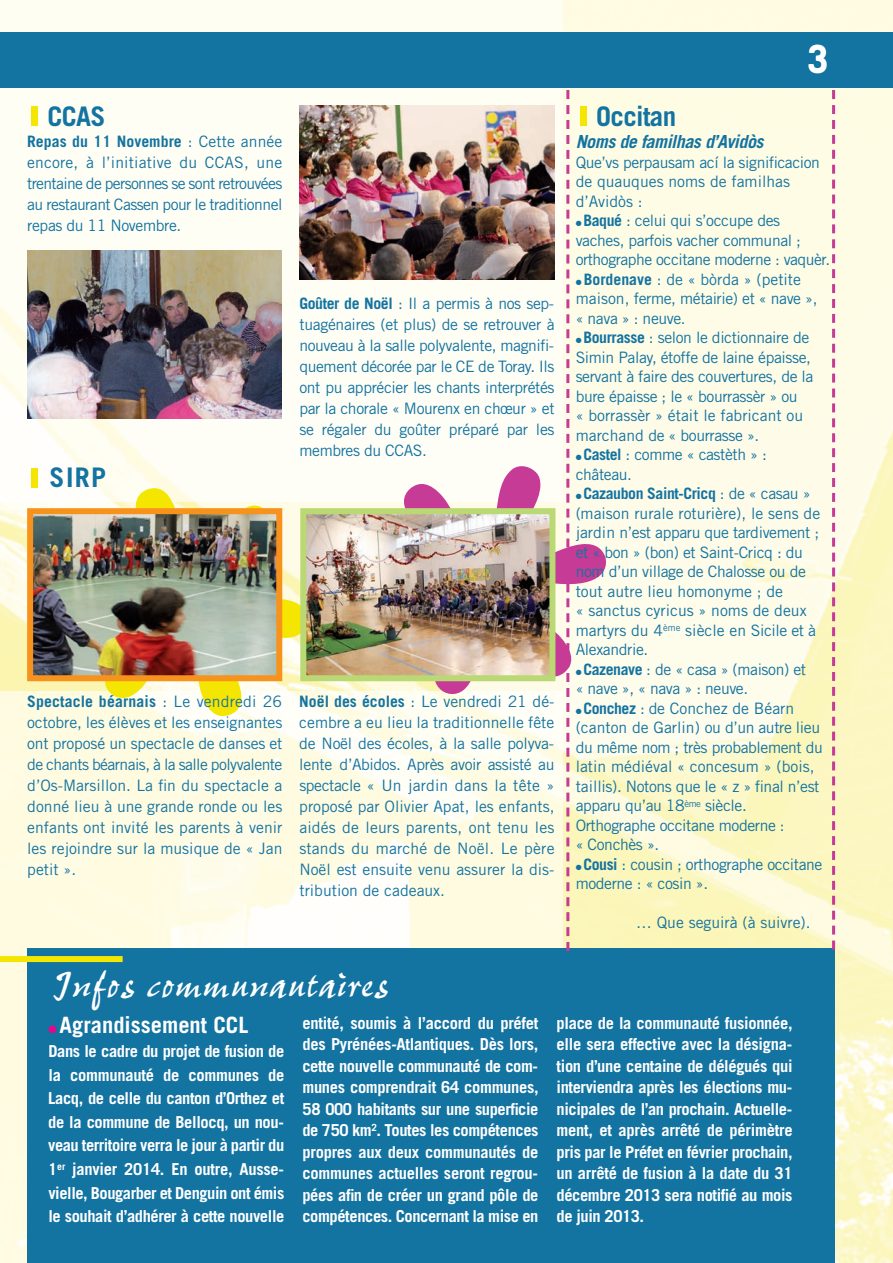
<style>
.page{position:relative;width:893px;height:1263px;background:#fff}
.page>*{position:absolute;margin:0;border:0;box-sizing:border-box;transform-origin:0 0}
.t1{font:45px "Pepita";color:#fff}
.t2{font:700 37.5px "Trade Gothic LT Std";color:#fff}
.t3{font:700 27px "Trade Gothic LT Std";letter-spacing:-.025em;color:#1373a1}
.t4{font:700 22.5px "Trade Gothic LT Std";color:#fff}
.t5{font:italic 700 18px "Trade Gothic LT Std";letter-spacing:-.025em;color:#1373a1}
.t6{font:700 16.5px/21.5px "Trade Gothic LT Std";letter-spacing:-.025em;color:#fff;text-align:justify}
.t7{font:15.75px/21px "Trade Gothic LT Std";letter-spacing:-.025em;color:#1373a1}
.t8{font:15.75px/19.5px "Trade Gothic LT Std";color:#1373a1}
.s1{color:#f5e601}
.s2{font-weight:700}
.s3{color:#ed028c}
</style>
<div class="page">
<img style="left:0;top:0;width:564px;height:1263px">
<img style="left:0;top:503px;width:48px;height:187px">
<img style="left:564px;top:0;width:329px;height:1263px">
<div style="left:0;top:32px;width:893px;height:55px;background:#1373a1"></div>
<img style="left:27px;top:251px;width:254px;height:167px">
<img style="left:299px;top:106px;width:256px;height:174px">
<div style="left:27px;top:949px;width:808px;height:314px;background:#1373a1"></div>
<div style="left:0;top:956px;width:123px;height:6px;background:#f5e601"></div>
<img style="left:34px;top:515px;width:14px;height:159px">
<div style="left:27px;top:508px;width:255px;height:173px;border:6px solid #f7931d"></div>
<svg style="left:566px;top:90px;width:3px;height:861px;background:#df96b5"></svg>
<svg style="left:832px;top:90px;width:3px;height:860px;background:#db89b0"></svg>
<img style="left:48px;top:453px;width:282px;height:298px">
<img style="left:329px;top:420px;width:317px;height:320px">
<h3 class="t3" style="left:27px;top:100px;width:80px"><span class="s1">l</span>CCAS</h3>
<p class="t7" style="left:27px;top:130px;width:257px;text-align:justify"><span class="s2">Repas du 11 Novembre</span> : Cette année encore, à l’initiative du CCAS, une trentaine de personnes se sont retrouvées au restaurant Cassen pour le traditionnel repas du 11 Novembre.</p>
<h3 class="t3" style="left:27px;top:461px;width:81px"><span class="s1">l</span>SIRP</h3>
<p class="t7" style="left:299px;top:293px;width:257px;text-align:justify"><span class="s2">Goûter de Noël</span> : Il a permis à nos sep&shy;tuagénaires (et plus) de se retrouver à nouveau à la salle polyvalente, magnifi&shy;quement décorée par le CE de Toray. Ils ont pu apprécier les chants interprétés par la chorale « Mourenx en chœur » et se régaler du goûter préparé par les membres du CCAS.</p>
<p class="t7" style="left:27px;top:690px;width:257px;text-align:justify"><span class="s2">Spectacle béarnais</span> : Le vendredi 26 octobre, les élèves et les enseignantes ont proposé un spectacle de danses et de chants béarnais, à la salle polyvalente d’Os-Marsillon. La fin du spectacle a donné lieu à une grande ronde ou les enfants ont invité les parents à venir les rejoindre sur la musique de « Jan petit ».</p>
<p class="t7" style="left:299px;top:690px;width:257px;text-align:justify"><span class="s2">Noël des écoles</span> : Le vendredi 21 dé&shy;cembre a eu lieu la traditionnelle fête de Noël des écoles, à la salle polyva&shy;lente d’Abidos. Après avoir assisté au spectacle « Un jardin dans la tête » proposé par Olivier Apat, les enfants, aidés de leurs parents, ont tenu les stands du marché de Noël. Le père Noël est ensuite venu assurer la dis&shy;tribution de cadeaux.</p>
<h2 class="t2" style="left:808px;top:36px;width:22px">3</h2>
<h3 class="t3" style="left:576px;top:100px;width:102px"><span class="s1">l</span>Occitan</h3>
<p class="t5" style="left:576px;top:131px;width:189px">Noms de familhas d’Avidòs</p>
<p class="t7" style="left:576px;top:152px;width:246px;line-height:19.5px">Que’vs perpausam ací la significacion de quauques noms de familhas d’Avidòs :</p>
<p class="t7" style="left:576px;top:211px;width:256px;line-height:19.5px">● <span class="s2">Baqué</span> : celui qui s’occupe des vaches, parfois vacher communal ; orthographe occitane moderne : vaquèr.</p>
<p class="t7" style="left:576px;top:269px;width:243px;line-height:19.5px">● <span class="s2">Bordenave</span> : de « bòrda » (petite maison, ferme, métairie) et « nave », « nava » : neuve.</p>
<p class="t7" style="left:576px;top:328px;width:239px;line-height:19.5px">● <span class="s2">Bourrasse</span> : selon le dictionnaire de Simin Palay, étoffe de laine épaisse, servant à faire des couvertures, de la bure épaisse ; le « bourrassèr » ou<br>« borrassèr » était le fabricant ou marchand de « bourrasse ».</p>
<p class="t7" style="left:576px;top:445px;width:193px;line-height:19.5px">● <span class="s2">Castel</span> : comme « castèth » : château.</p>
<p class="t8" style="left:576px;top:484px;width:246px">● <span class="s2">Cazaubon Saint-Cricq</span> : de « casau » (maison rurale roturière), le sens de jardin n’est apparu que tardivement ; et « bon » (bon) et Saint-Cricq : du nom d’un village de Chalosse ou de tout autre lieu homonyme ; de<br>« sanctus cyricus » noms de deux martyrs du 4<sup>ème</sup> siècle en Sicile et à<br>Alexandrie.</p>
<p class="t7" style="left:576px;top:659px;width:232px;line-height:19.5px">● <span class="s2">Cazenave</span> : de « casa » (maison) et « nave », « nava » : neuve.</p>
<p class="t7" style="left:576px;top:698px;width:249px;line-height:19.5px">● <span class="s2">Conchez</span> : de Conchez de Béarn (canton de Garlin) ou d’un autre lieu du même nom ; très probablement du latin médiéval « concesum » (bois, taillis). Notons que le « z » final n’est apparu qu’au 18<sup>ème</sup> siècle.<br>Orthographe occitane moderne :<br>« Conchès ».</p>
<p class="t7" style="left:576px;top:854px;width:248px;line-height:19.5px">● <span class="s2">Cousi</span> : cousin ; orthographe occitane moderne : « cosin ».</p>
<p class="t8" style="left:636px;top:913px;width:176px">… Que seguirà (à suivre).</p>
<h1 class="t1" style="left:53px;top:960px;width:337px">Infos communautaires</h1>
<h3 class="t4" style="left:48px;top:1011px;width:201px"><span class="s3">●</span> Agrandissement CCL</h3>
<p class="t6" style="left:48px;top:1039px;width:238px;line-height:23.5px">Dans le cadre du projet de fusion de la communauté de communes de Lacq, de celle du canton d’Orthez et de la commune de Bellocq, un nou&shy;veau territoire verra le jour à partir du 1<sup>er</sup> janvier 2014. En outre, Ausse&shy;vielle, Bougarber et Denguin ont émis le souhait d’adhérer à cette nouvelle</p>
<p class="t6" style="left:302px;top:1012px;width:238px">entité, soumis à l’accord du préfet des Pyrénées-Atlantiques. Dès lors, cette nouvelle communauté de com&shy;munes comprendrait 64 communes, 58 000 habitants sur une superficie de 750 km<sup>2</sup>. Toutes les compétences propres aux deux communautés de communes actuelles seront regrou&shy;pées afin de créer un grand pôle de compétences. Concernant la mise en</p>
<p class="t6" style="left:556px;top:1012px;width:238px">place de la communauté fusionnée, elle sera effective avec la désigna&shy;tion d’une centaine de délégués qui interviendra après les élections mu&shy;nicipales de l’an prochain. Actuelle&shy;ment, et après arrêté de périmètre pris par le Préfet en février prochain, un arrêté de fusion à la date du 31 décembre 2013 sera notifié au mois de juin 2013.</p>
</div>
